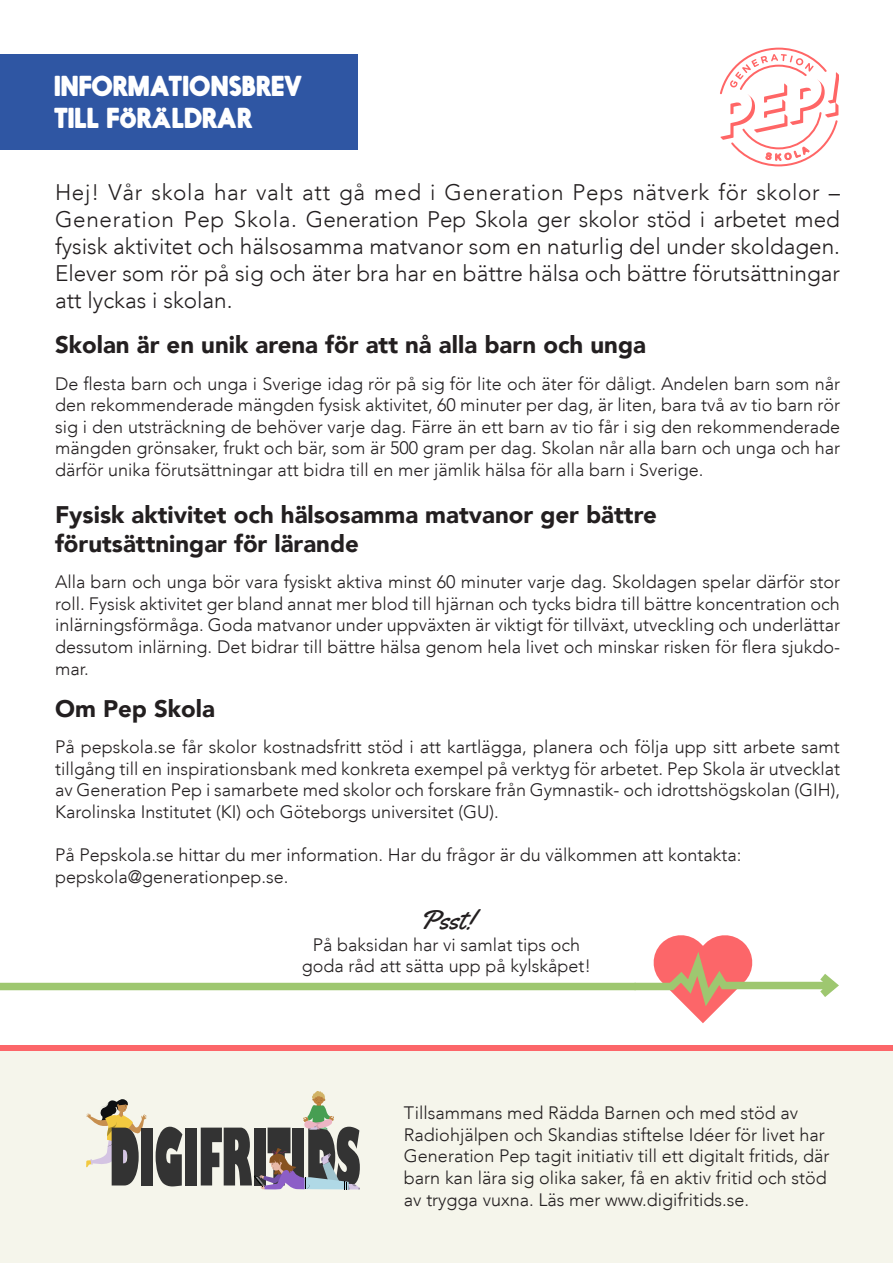
<style>
.page{position:relative;width:893px;height:1263px;background:#fff}
.page>*{position:absolute;margin:0;border:0;box-sizing:border-box;transform-origin:0 0}
.t1{font:27px "Yellowtail";color:#231f20}
.t2{font:26.4px "Nanami Round Special Hvy";color:#fff}
.t3{font:900 24px/28.8px "Avenir LT";color:#231f20}
.t4{font:300 22.5px/27px "Avenir LT";color:#231f20;text-align:justify}
.t5{font:300 18px/21.6px "Avenir LT";color:#231f20;text-align:justify}
</style>
<div class="page">
<svg style="left:192px;top:1046px;width:235px;height:5px"></svg>
<svg style="left:456px;top:1046px;width:235px;height:5px"></svg>
<svg style="left:718px;top:1046px;width:175px;height:5px"></svg>
<div style="left:0;top:1051px;width:893px;height:212px;background:#f5f5eb"></div>
<div style="left:0;top:54px;width:357px;height:96px;background:#2f56a3"></div>
<svg style="left:666px;top:935px;width:74px;height:88px"></svg>
<svg style="left:0;top:940px;width:839px;height:75px"></svg>
<svg style="left:0;top:1046px;width:182px;height:141px"></svg>
<div style="left:185px;top:1127px;width:12px;height:58px;background:#333"></div>
<svg style="left:201px;top:1091px;width:159px;height:99px"></svg>
<svg style="left:720px;top:48px;width:119px;height:118px"></svg>
<p class="t2" style="left:54px;top:75px;width:250px">INFORMATIONSBREV</p>
<p class="t2" style="left:54px;top:107px;width:199px">TILL FÖRÄLDRAR</p>
<p class="t4" style="left:55px;top:179px;width:786px">Hej! Vår skola har valt att gå med i Generation Peps nätverk för skolor – Generation Pep Skola. Generation Pep Skola ger skolor stöd i arbetet med fysisk aktivitet och hälsosamma matvanor som en naturlig del under skoldagen.<br>Elever som rör på sig och äter bra har en bättre hälsa och bättre förutsättningar att lyckas i skolan.</p>
<p class="t3" style="left:55px;top:330px;width:592px">Skolan är en unik arena för att nå alla barn och unga</p>
<p class="t5" style="left:55px;top:373px;width:786px">De flesta barn och unga i Sverige idag rör på sig för lite och äter för dåligt. Andelen barn som når den rekommenderade mängden fysisk aktivitet, 60 minuter per dag, är liten, bara två av tio barn rör sig i den utsträckning de behöver varje dag. Färre än ett barn av tio får i sig den rekommenderade mängden grönsaker, frukt och bär, som är 500 gram per dag. Skolan når alla barn och unga och har därför unika förutsättningar att bidra till en mer jämlik hälsa för alla barn i Sverige.</p>
<p class="t3" style="left:55px;top:500px;width:603px">Fysisk aktivitet och hälsosamma matvanor ger bättre förutsättningar för lärande</p>
<p class="t5" style="left:55px;top:571px;width:786px">Alla barn och unga bör vara fysiskt aktiva minst 60 minuter varje dag. Skoldagen spelar därför stor roll. Fysisk aktivitet ger bland annat mer blod till hjärnan och tycks bidra till bättre koncentration och inlärningsförmåga. Goda matvanor under uppväxten är viktigt för tillväxt, utveckling och underlättar dessutom inlärning. Det bidrar till bättre hälsa genom hela livet och minskar risken för flera sjukdo&shy;mar.</p>
<p class="t3" style="left:55px;top:694px;width:161px">Om Pep Skola</p>
<p class="t5" style="left:55px;top:736px;width:786px">På pepskola.se får skolor kostnadsfritt stöd i att kartlägga, planera och följa upp sitt arbete samt tillgång till en inspirationsbank med konkreta exempel på verktyg för arbetet. Pep Skola är utvecklat av Generation Pep i samarbete med skolor och forskare från Gymnastik- och idrottshögskolan (GIH), Karolinska Institutet (KI) och Göteborgs universitet (GU).</p>
<p class="t5" style="left:55px;top:844px;width:688px">På Pepskola.se hittar du mer information. Har du frågor är du välkommen att kontakta:</p>
<p class="t5" style="left:55px;top:866px;width:235px">pepskola@generationpep.se.</p>
<p class="t1" style="left:419px;top:903px;width:56px">Psst!</p>
<p class="t5" style="left:302px;top:934px;width:291px;text-align:center">På baksidan har vi samlat tips och goda råd att sätta upp på kylskåpet!</p>
<p class="t5" style="left:404px;top:1102px;width:427px;text-align:left">Tillsammans med Rädda Barnen och med stöd av Radiohjälpen och Skandias stiftelse Idéer för livet har Generation Pep tagit initiativ till ett digitalt fritids, där barn kan lära sig olika saker, få en aktiv fritid och stöd av trygga vuxna. Läs mer www.digifritids.se.</p>
</div>
